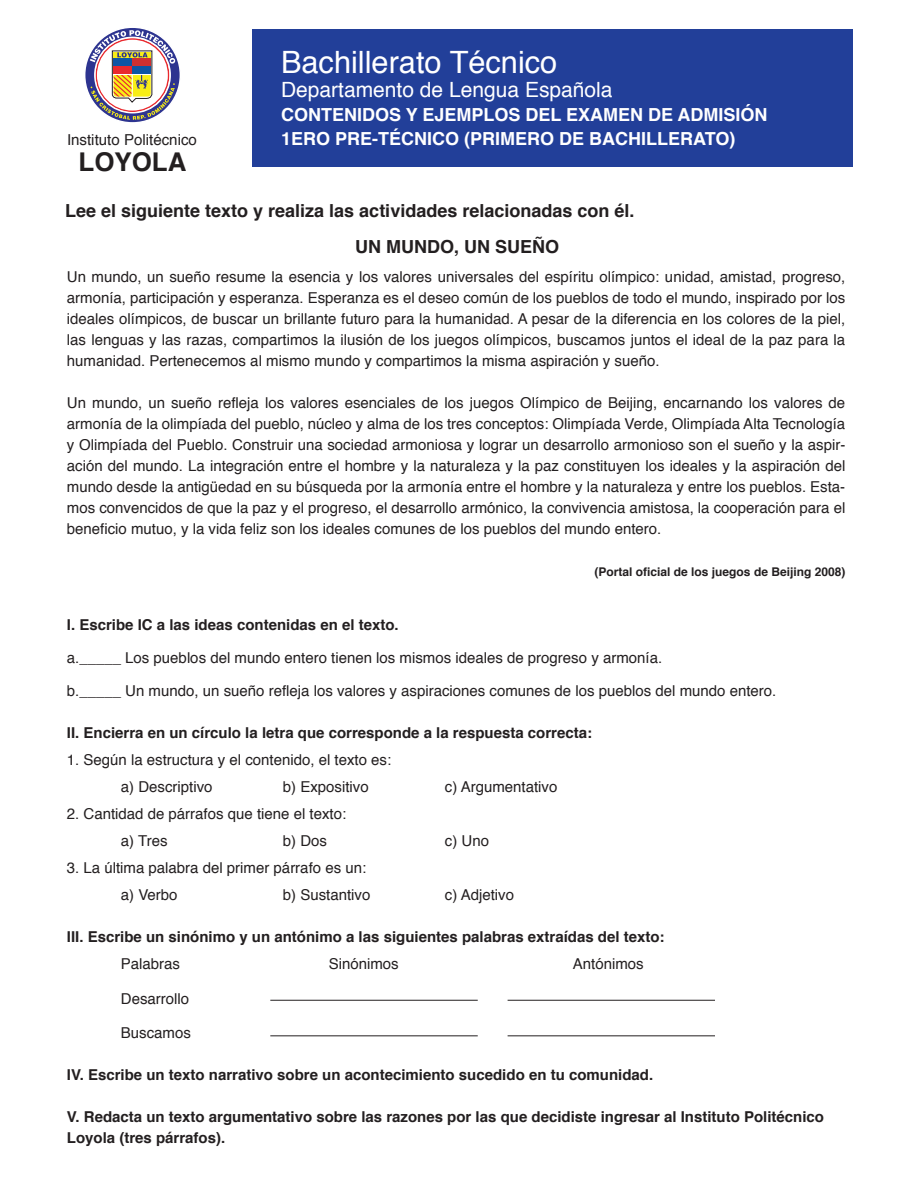
<style>
.page{position:relative;width:918px;height:1188px;background:#fff}
.page>*{position:absolute;margin:0;border:0;box-sizing:border-box;transform-origin:0 0}
.t1{font:30.75px "Helvetica";color:#fff}
.t2{font:700 25.8px "Helvetica";color:#231f20}
.t3{font:21px "Helvetica";color:#fff}
.t4{font:700 18px "Helvetica";color:#fff}
.t5{font:700 18px "Helvetica";color:#231f20}
.t6{font:15.15px "Helvetica";color:#231f20}
.t7{font:15px/21px "Helvetica";color:#231f20}
.t8{font:700 15px/21px "Helvetica";color:#231f20}
.t9{font:700 12px "Helvetica";color:#231f20}
</style>
<div class="page">
<div style="left:252px;top:29px;width:600px;height:137px;background:#223f99"></div>
<svg style="left:85px;top:28px;width:95px;height:95px"></svg>
<hr style="left:270px;top:1000px;width:208px;height:1px;background:#231f20">
<hr style="left:270px;top:1035px;width:208px;height:1px;background:#231f20">
<hr style="left:508px;top:1000px;width:207px;height:1px;background:#231f20">
<hr style="left:508px;top:1035px;width:207px;height:1px;background:#231f20">
<h1 class="t1" style="left:281px;top:38px;width:278px">Bachillerato Técnico</h1>
<h3 class="t3" style="left:281px;top:73px;width:333px">Departamento de Lengua Española</h3>
<p class="t4" style="left:281px;top:100px;width:488px">CONTENIDOS Y EJEMPLOS DEL EXAMEN DE ADMISIÓN</p>
<p class="t6" style="left:67px;top:128px;width:131px">Instituto Politécnico</p>
<p class="t4" style="left:281px;top:124px;width:456px">1ERO PRE-TÉCNICO (PRIMERO DE BACHILLERATO)</p>
<h2 class="t2" style="left:79px;top:142px;width:109px">LOYOLA</h2>
<p class="t5" style="left:65px;top:196px;width:571px">Lee el siguiente texto y realiza las actividades relacionadas con él.</p>
<p class="t5" style="left:355px;top:233px;width:205px">UN MUNDO, UN SUEÑO</p>
<p class="t7" style="left:67px;top:267px;width:780px;text-align:justify">Un mundo, un sueño resume la esencia y los valores universales del espíritu olímpico: unidad, amistad, progreso, armonía, participación y esperanza. Esperanza es el deseo común de los pueblos de todo el mundo, inspirado por los ideales olímpicos, de buscar un brillante futuro para la humanidad. A pesar de la diferencia en los colores de la piel, las lenguas y las razas, compartimos la ilusión de los juegos olímpicos, buscamos juntos el ideal de la paz para la humanidad. Pertenecemos al mismo mundo y compartimos la misma aspiración y sueño.</p>
<p class="t7" style="left:67px;top:393px;width:780px;text-align:justify">Un mundo, un sueño refleja los valores esenciales de los juegos Olímpico de Beijing, encarnando los valores de armonía de la olimpíada del pueblo, núcleo y alma de los tres conceptos: Olimpíada Verde, Olimpíada Alta Tecnología y Olimpíada del Pueblo. Construir una sociedad armoniosa y lograr un desarrollo armonioso son el sueño y la aspir&shy;ación del mundo. La integración entre el hombre y la naturaleza y la paz constituyen los ideales y la aspiración del mundo desde la antigüedad en su búsqueda por la armonía entre el hombre y la naturaleza y entre los pueblos. Esta&shy;mos convencidos de que la paz y el progreso, el desarrollo armónico, la convivencia amistosa, la cooperación para el beneficio mutuo, y la vida feliz son los ideales comunes de los pueblos del mundo entero.</p>
<p class="t9" style="left:595px;top:562px;width:252px">(Portal oficial de los juegos de Beijing 2008)</p>
<p class="t8" style="left:67px;top:615px;width:333px">I. Escribe IC a las ideas contenidas en el texto.</p>
<p class="t7" style="left:67px;top:648px;width:597px">a._____ Los pueblos del mundo entero tienen los mismos ideales de progreso y armonía.</p>
<p class="t7" style="left:67px;top:681px;width:711px">b._____ Un mundo, un sueño refleja los valores y aspiraciones comunes de los pueblos del mundo entero.</p>
<p class="t8" style="left:67px;top:723px;width:527px">II. Encierra en un círculo la letra que corresponde a la respuesta correcta:</p>
<p class="t7" style="left:121px;top:747px;width:272px;line-height:27px;text-indent:-54px">1. Según la estructura y el contenido, el texto es: a) Descriptivo</p>
<p class="t7" style="left:283px;top:777px;width:87px">b) Expositivo</p>
<p class="t7" style="left:445px;top:777px;width:114px">c) Argumentativo</p>
<p class="t7" style="left:121px;top:801px;width:227px;line-height:27px;text-indent:-54px">2. Cantidad de párrafos que tiene el texto: a) Tres</p>
<p class="t7" style="left:283px;top:831px;width:46px">b) Dos</p>
<p class="t7" style="left:445px;top:831px;width:46px">c) Uno</p>
<p class="t7" style="left:121px;top:855px;width:247px;line-height:27px;text-indent:-54px">3. La última palabra del primer párrafo es un: a) Verbo</p>
<p class="t7" style="left:283px;top:885px;width:89px">b) Sustantivo</p>
<p class="t7" style="left:445px;top:885px;width:71px">c) Adjetivo</p>
<p class="t8" style="left:67px;top:927px;width:599px">III. Escribe un sinónimo y un antónimo a las siguientes palabras extraídas del texto:</p>
<p class="t7" style="left:121px;top:954px;width:61px">Palabras</p>
<p class="t7" style="left:329px;top:954px;width:72px">Sinónimos</p>
<p class="t7" style="left:573px;top:954px;width:72px">Antónimos</p>
<p class="t7" style="left:121px;top:989px;width:70px">Desarrollo</p>
<p class="t7" style="left:121px;top:1023px;width:72px">Buscamos</p>
<p class="t8" style="left:67px;top:1065px;width:588px">IV. Escribe un texto narrativo sobre un acontecimiento sucedido en tu comunidad.</p>
<p class="t8" style="left:67px;top:1107px;width:759px">V. Redacta un texto argumentativo sobre las razones por las que decidiste ingresar al Instituto Politécnico<br>Loyola (tres párrafos).</p>
</div>
